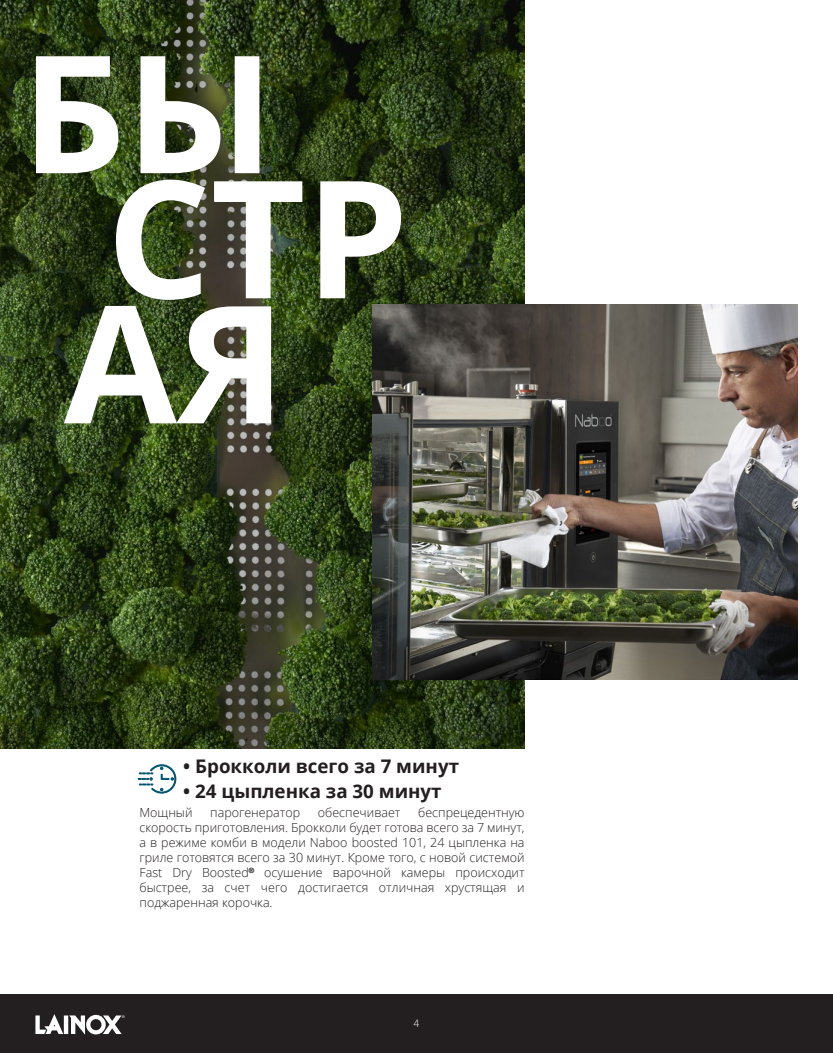
<style>
.page{position:relative;width:833px;height:1053px;background:#fff}
.page>*{position:absolute;margin:0;border:0;box-sizing:border-box;transform-origin:0 0}
.t1{font:700 163.75px "Open Sans";color:#fff}
.t2{font:700 18.75px "Open Sans";color:#231f20}
.t3{font:300 12.5px/15px "Open Sans";color:#231f20;text-align:justify}
.t4{font:300 10px "Benton Sans";color:#fff}
</style>
<div class="page">
<div style="left:0;top:994px;width:833px;height:58px;background:#231f20"></div>
<svg style="left:35px;top:1014px;width:28px;height:19px"></svg>
<hr style="left:64px;top:1015px;width:4px;height:18px;background:#fff">
<svg style="left:69px;top:1014px;width:56px;height:20px"></svg>
<svg style="left:138px;top:764px;width:38px;height:29px"></svg>
<img style="left:0;top:0;width:524px;height:748px">
<img style="left:373px;top:305px;width:424px;height:374px">
<p class="t1" style="left:21px;top:-2px;width:254px">БЫ</p>
<p class="t1" style="left:106px;top:123px;width:303px">СТР</p>
<p class="t1" style="left:64px;top:248px;width:223px">АЯ</p>
<p class="t2" style="left:183px;top:753px;width:277px">• Брокколи всего за 7 минут</p>
<p class="t2" style="left:183px;top:778px;width:260px">• 24 цыпленка за 30 минут</p>
<p class="t3" style="left:139px;top:804px;width:55px">Мощный</p>
<p class="t3" style="left:210px;top:804px;width:91px">парогенератор</p>
<p class="t3" style="left:318px;top:804px;width:84px">обеспечивает</p>
<p class="t3" style="left:139px;top:804px;width:386px;text-indent:279px">беспрецедентную скорость приготовления. Брокколи будет готова всего за 7 минут, а в режиме комби в модели Naboo boosted 101, 24 цыпленка на гриле готовятся всего за 30 минут. Кроме того, с новой системой Fast Dry Boosted<sup>®</sup> осушение варочной камеры происходит быстрее, за счет чего достигается отличная хрустящая и поджаренная корочка.</p>
<p class="t4" style="left:413px;top:1017px;width:7px">4</p>
</div>
